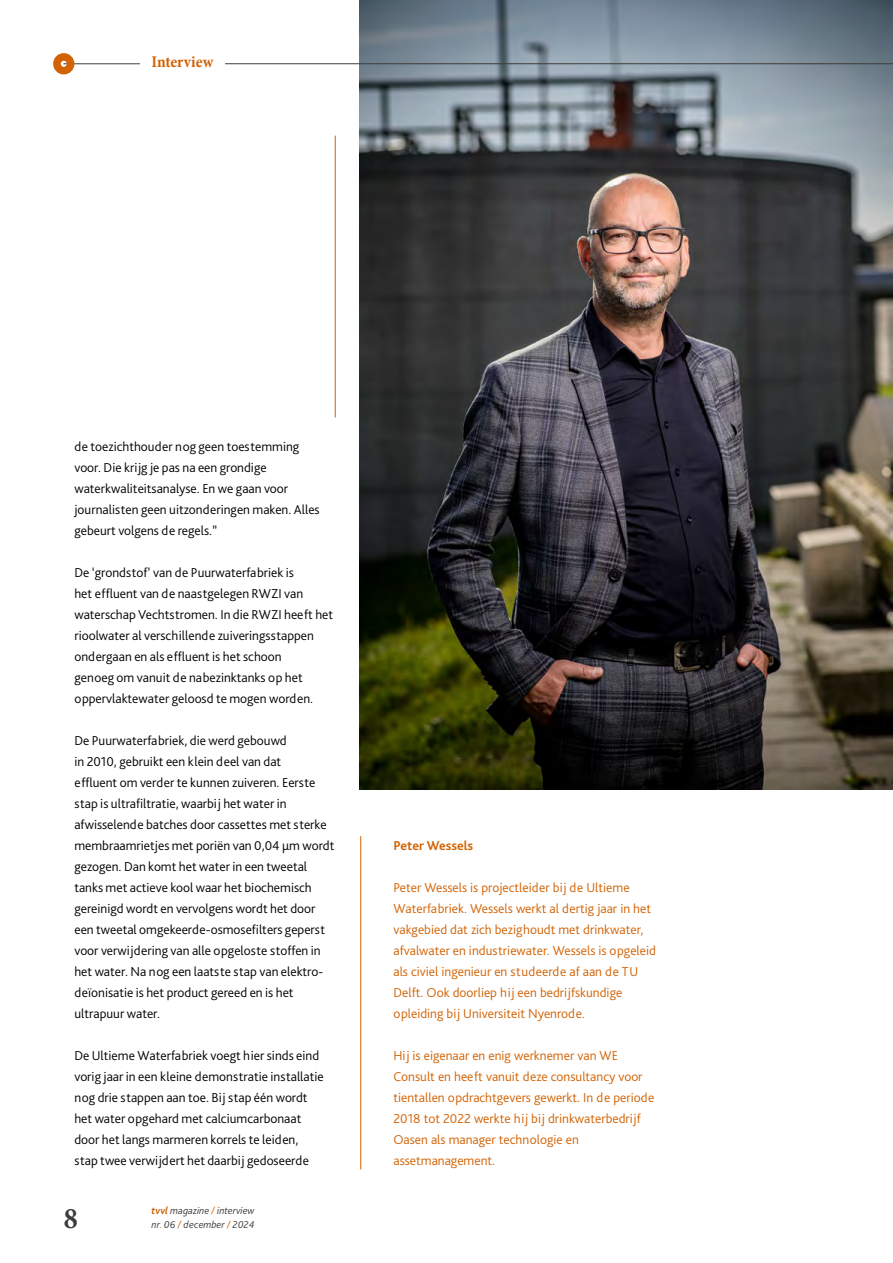
<style>
.page{position:relative;width:893px;height:1263px;background:#fff}
.page>*{position:absolute;margin:0;border:0;box-sizing:border-box;transform-origin:0 0}
.t1{font:700 condensed 30px "Minion Pro";color:#3c3c3b}
.t2{font:700 condensed 16.5px "Minion Pro";letter-spacing:-.005em;color:#d26203}
.t3{font:300 13.5px/21px "Bliss Pro";color:#000}
.t4{font:300 13.5px/21px "Bliss Pro";color:#d26203}
.t5{font:700 13.5px "Bliss Pro";color:#d26203}
.t6{font:italic 300 10.5px "Bliss Pro";color:#3c3c3b}
.s1{font-weight:700;color:#d26203}
.s2{color:#d26203}
</style>
<div class="page">
<img style="left:360px;top:0;width:533px;height:789px">
<hr style="left:225px;top:63px;width:668px;height:1px;background:#3c3c3b">
<hr style="left:64px;top:63px;width:76px;height:1px;background:#3c3c3b">
<div style="left:53px;top:53px;width:21px;height:21px;border:8px solid #d26203;border-radius:50%"></div>
<hr style="left:360px;top:836px;width:1px;height:333px;background:#d26203">
<hr style="left:335px;top:136px;width:1px;height:281px;background:#d26203">
<p class="t2" style="left:152px;top:51px;width:63px">Interview</p>
<p class="t3" style="left:74px;top:435px;width:247px">de toezichthouder nog geen toestemming voor. Die krijg je pas na een grondige waterkwaliteitsanalyse. En we gaan voor journalisten geen uitzonderingen maken. Alles gebeurt volgens de regels.”</p>
<p class="t3" style="left:74px;top:561px;width:260px">De ‘grondstof’ van de Puurwaterfabriek is<br>het effluent van de naastgelegen RWZI van waterschap Vechtstromen. In die RWZI heeft het rioolwater al verschillende zuiveringsstappen ondergaan en als effluent is het schoon<br>genoeg om vanuit de nabezinktanks op het oppervlaktewater geloosd te mogen worden.</p>
<p class="t3" style="left:74px;top:729px;width:262px">De Puurwaterfabriek, die werd gebouwd<br>in 2010, gebruikt een klein deel van dat<br>effluent om verder te kunnen zuiveren. Eerste stap is ultrafiltratie, waarbij het water in afwisselende batches door cassettes met sterke membraamrietjes met poriën van 0,04 μm wordt gezogen. Dan komt het water in een tweetal tanks met actieve kool waar het biochemisch gereinigd wordt en vervolgens wordt het door een tweetal omgekeerde-osmosefilters geperst voor verwijdering van alle opgeloste stoffen in het water. Na nog een laatste stap van elektro&shy;deïonisatie is het product gereed en is het ultrapuur water.</p>
<p class="t3" style="left:74px;top:1044px;width:251px">De Ultieme Waterfabriek voegt hier sinds eind vorig jaar in een kleine demonstratie installatie nog drie stappen aan toe. Bij stap één wordt het water opgehard met calciumcarbonaat door het langs marmeren korrels te leiden, stap twee verwijdert het daarbij gedoseerde</p>
<p class="t6" style="left:152px;top:1204px;width:104px"><span class="s1">tvvl</span> magazine <span class="s2">/</span> interview</p>
<h1 class="t1" style="left:64px;top:1197px;width:15px">8</h1>
<p class="t6" style="left:152px;top:1218px;width:105px">nr<span class="s2">.</span> 06 <span class="s2">/</span> december <span class="s2">/</span> 2024</p>
<p class="t5" style="left:393px;top:837px;width:81px">Peter Wessels</p>
<p class="t4" style="left:393px;top:876px;width:264px">Peter Wessels is projectleider bij de Ultieme Waterfabriek. Wessels werkt al dertig jaar in het vakgebied dat zich bezighoudt met drinkwater, afvalwater en industriewater. Wessels is opgeleid als civiel ingenieur en studeerde af aan de TU Delft. Ook doorliep hij een bedrijfskundige opleiding bij Universiteit Nyenrode.</p>
<p class="t4" style="left:393px;top:1044px;width:262px">Hij is eigenaar en enig werknemer van WE Consult en heeft vanuit deze consultancy voor tientallen opdrachtgevers gewerkt. In de periode 2018 tot 2022 werkte hij bij drinkwaterbedrijf Oasen als manager technologie en assetmanagement.</p>
</div>
